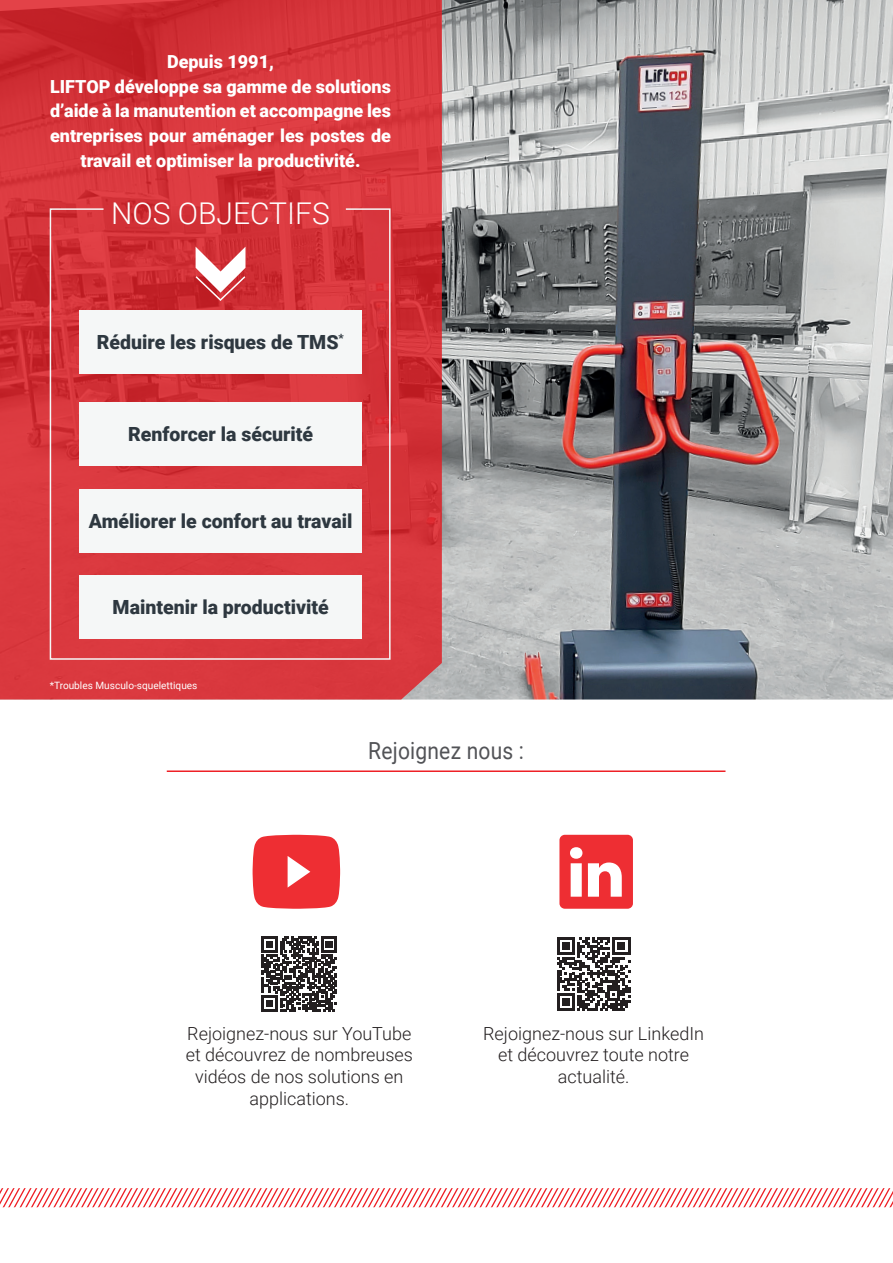
<style>
.page{position:relative;width:893px;height:1263px;background:#fff}
.page>*{position:absolute;margin:0;border:0;box-sizing:border-box;transform-origin:0 0}
.t1{font:300 30px "Roboto";color:#fff}
.t2{font:23.55px "Roboto";letter-spacing:.01em;color:#525357;scale:.89 1}
.t3{font:900 19.5px "Roboto";color:#2e3840}
.t4{font:900 18px/24.9px "Roboto";color:#fff;text-align:center}
.t5{font:300 18px/21.6px "Roboto";color:#231f20;text-align:center}
.t6{font:10.05px "Roboto";color:#fff}
</style>
<div class="page">
<svg style="left:0;top:1188px;width:893px;height:19px"></svg>
<img style="left:442px;top:0;width:451px;height:699px">
<svg style="left:0;top:0;width:442px;height:699px;background:#d4343a"></svg>
<svg style="left:49px;top:208px;width:342px;height:452px;background:#d6393e"></svg>
<div style="left:80px;top:575px;width:282px;height:64px;background:#f5f7f7"></div>
<svg style="left:194px;top:247px;width:53px;height:55px"></svg>
<div style="left:80px;top:489px;width:282px;height:64px;background:#f5f7f7"></div>
<div style="left:80px;top:402px;width:282px;height:64px;background:#f5f7f7"></div>
<div style="left:79px;top:310px;width:282px;height:64px;background:#f5f7f7"></div>
<hr style="left:167px;top:770px;width:558px;height:2px;background:#ee2026">
<svg style="left:253px;top:835px;width:87px;height:74px;background:#ef4549"></svg>
<div style="left:559px;top:835px;width:74px;height:74px;background:#ee2e33;border-radius:5px"></div>
<svg style="left:570px;top:847px;width:12px;height:50px"></svg>
<svg style="left:588px;top:862px;width:34px;height:35px"></svg>
<svg style="left:262px;top:936px;width:75px;height:76px"></svg>
<svg style="left:557px;top:937px;width:73px;height:74px"></svg>
<p class="t4" style="left:50px;top:48px;width:342px">Depuis 1991,<br>LIFTOP développe sa gamme de solutions d’aide à la manutention et accompagne les entreprises pour aménager les postes de travail et optimiser la productivité.</p>
<h1 class="t1" style="left:111px;top:192px;width:220px">NOS OBJECTIFS</h1>
<p class="t3" style="left:97px;top:328px;width:249px">Réduire les risques de TMS<sup>*</sup></p>
<p class="t3" style="left:128px;top:420px;width:186px">Renforcer la sécurité</p>
<p class="t3" style="left:89px;top:507px;width:265px">Améliorer le confort au travail</p>
<p class="t3" style="left:113px;top:594px;width:218px">Maintenir la productivité</p>
<p class="t6" style="left:50px;top:678px;width:149px">*Troubles Musculo-squelettiques</p>
<h2 class="t2" style="left:368px;top:734px;width:176px">Rejoignez nous :</h2>
<p class="t5" style="left:186px;top:1022px;width:229px">Rejoignez-nous sur YouTube et découvrez de nombreuses vidéos de nos solutions en applications.</p>
<p class="t5" style="left:483px;top:1022px;width:222px">Rejoignez-nous sur LinkedIn et découvrez toute notre actualité.</p>
</div>
